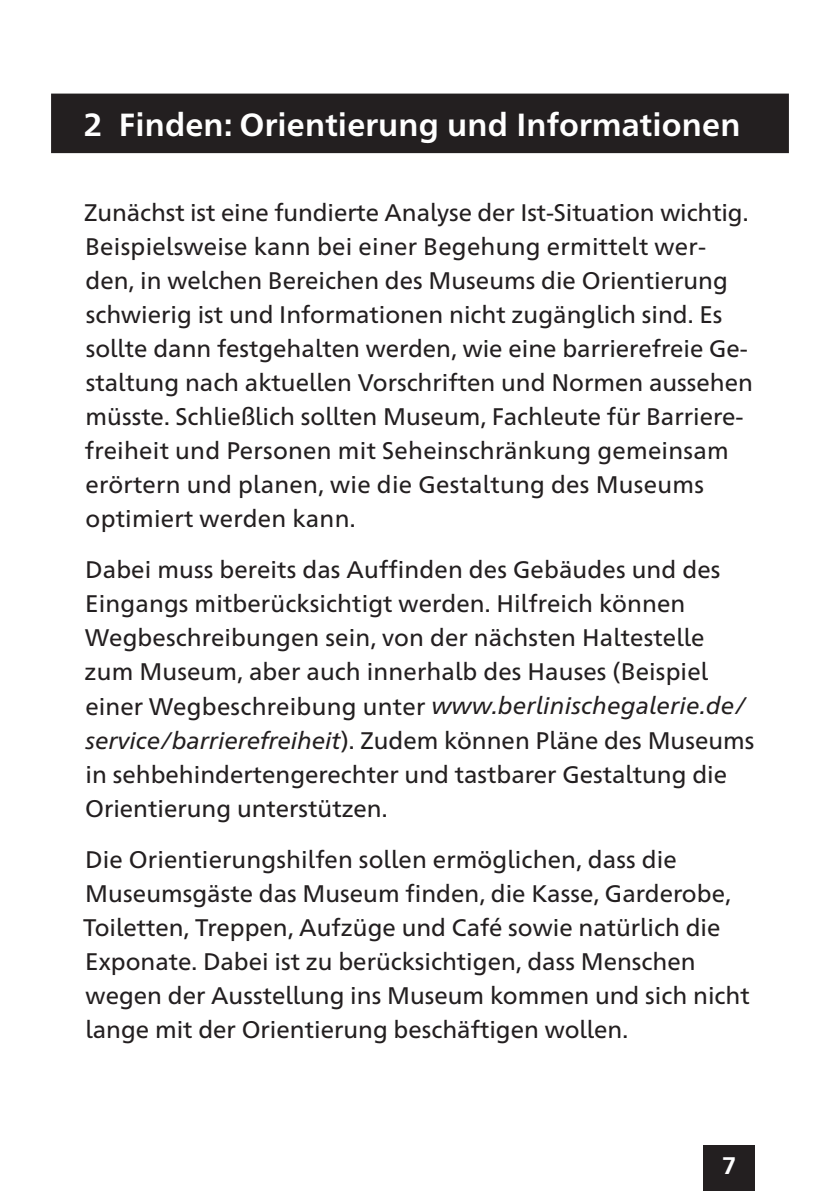
<style>
.page{position:relative;width:840px;height:1191px;background:#fff}
.page>*{position:absolute;margin:0;border:0;box-sizing:border-box;transform-origin:0 0}
.t1{font:700 32px "Frutiger Neue 1450 Pro";letter-spacing:.005em;color:#fff}
.t2{font:24px/34px "Frutiger Neue 1450 Pro";color:#231f20}
.t3{font:700 24px "Frutiger Neue 1450 Pro";color:#fff}
.s1{font-style:italic}
</style>
<div class="page">
<div style="left:703px;top:1145px;width:51px;height:46px;background:#231f20"></div>
<div style="left:51px;top:94px;width:737px;height:59px;background:#231f20"></div>
<h1 class="t1" style="left:83px;top:102px;width:658px">2 Finden: Orientierung und Informationen</h1>
<p class="t2" style="left:84px;top:194px;width:670px">Zunächst ist eine fundierte Analyse der Ist-Situation wichtig.<br>Beispielsweise kann bei einer Begehung ermittelt wer&shy;den, in welchen Bereichen des Museums die Orientierung schwierig ist und Informationen nicht zugänglich sind. Es sollte dann festgehalten werden, wie eine barrierefreie Ge&shy;staltung nach aktuellen Vorschriften und Normen aussehen müsste. Schließlich sollten Museum, Fachleute für Barriere&shy;freiheit und Personen mit Seheinschränkung gemeinsam erörtern und planen, wie die Gestaltung des Museums optimiert werden kann.</p>
<p class="t2" style="left:85px;top:551px;width:671px">Dabei muss bereits das Auffinden des Gebäudes und des Eingangs mitberücksichtigt werden. Hilfreich können Wegbeschreibungen sein, von der nächsten Haltestelle zum Museum, aber auch innerhalb des Hauses (Beispiel einer Wegbeschreibung unter <span class="s1">www.berlinischegalerie.de/ service/barrierefreiheit</span>). Zudem können Pläne des Museums in sehbehindertengerechter und tastbarer Gestaltung die Orientierung unterstützen.</p>
<p class="t2" style="left:83px;top:840px;width:667px">Die Orientierungshilfen sollen ermöglichen, dass die Museums gäste das Museum finden, die Kasse, Garderobe, Toiletten, Treppen, Aufzüge und Café sowie natürlich die Exponate. Dabei ist zu berücksichtigen, dass Menschen wegen der Ausstellung ins Museum kommen und sich nicht lange mit der Orientierung beschäftigen wollen.</p>
<p class="t3" style="left:721px;top:1148px;width:16px">7</p>
</div>
